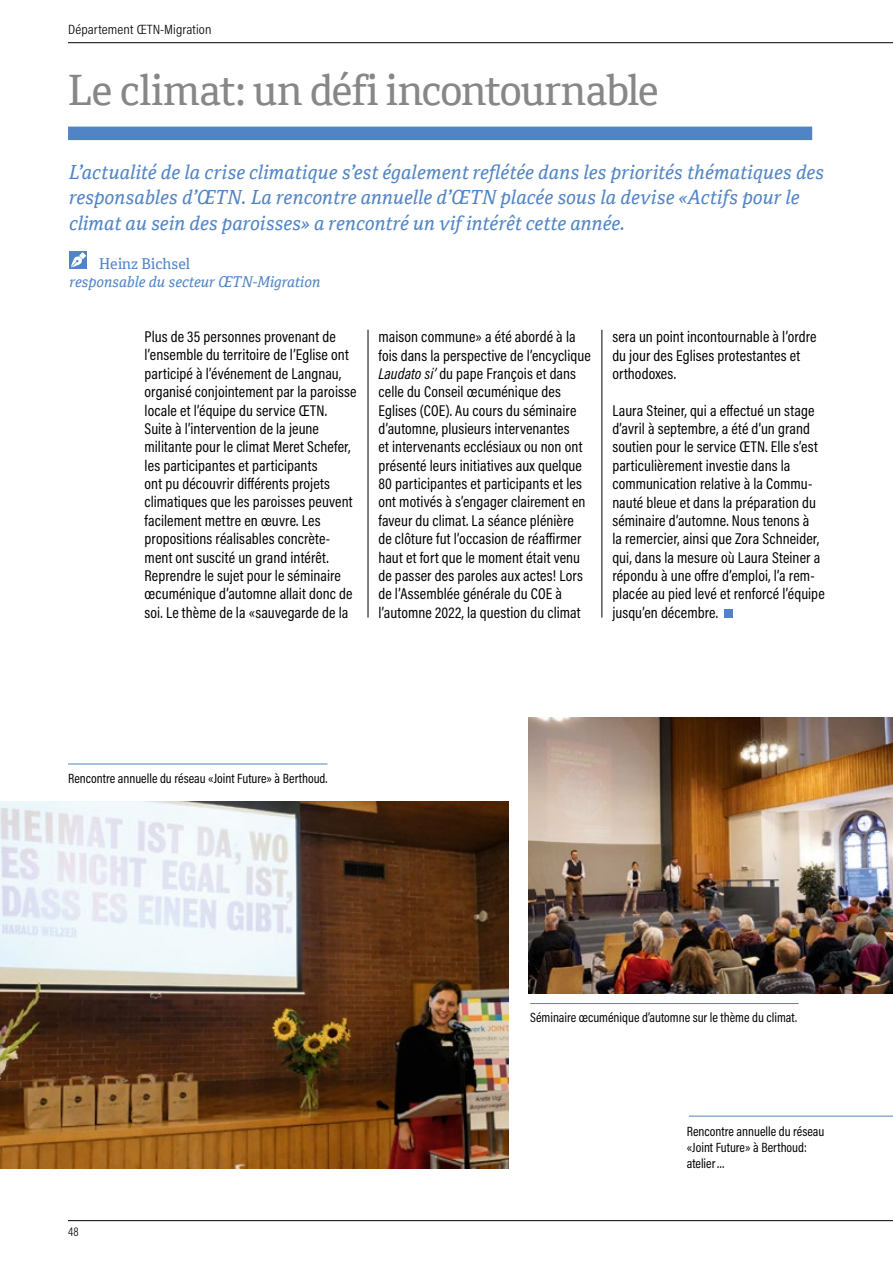
<style>
.page{position:relative;width:893px;height:1263px;background:#fff}
.page>*{position:absolute;margin:0;border:0;box-sizing:border-box;transform-origin:0 0}
.t1{font:42px "Cordale";letter-spacing:-.02em;color:#868786}
.t2{font:italic 19.5px/25.5px "Cordale";color:#5184c4}
.t3{font:15.75px/18.3px "Acumin Pro Cond";letter-spacing:.005em;color:#000}
.t4{font:italic 15px "Cordale";color:#5184c4}
.t5{font:15px "Cordale";color:#5184c4}
.t6{font:13.5px/16.2px "Acumin Pro Cond";color:#000}
.t7{font:300 13.5px "Acumin Pro Cond";letter-spacing:.01em;color:#000;scale:1.1 1}
.t8{font:300 12.75px "Acumin Pro Cond";color:#000}
.s1{font-style:italic}
</style>
<div class="page">
<hr style="left:68px;top:1220px;width:825px;height:1px;background:#000">
<hr style="left:68px;top:42px;width:825px;height:1px;background:#000">
<div style="left:68px;top:127px;width:744px;height:13px;background:#5184c4"></div>
<div style="left:724px;top:609px;width:9px;height:8px;background:#5184c4"></div>
<div style="left:69px;top:251px;width:18px;height:17px;background:#5184c4"></div>
<svg style="left:70px;top:256px;width:12px;height:12px"></svg>
<svg style="left:79px;top:252px;width:7px;height:7px"></svg>
<hr style="left:368px;top:330px;width:1px;height:287px;background:#000">
<hr style="left:602px;top:330px;width:1px;height:287px;background:#000">
<hr style="left:689px;top:1116px;width:204px;height:1px;background:#5184c4">
<img style="left:0;top:801px;width:508px;height:367px">
<img style="left:529px;top:717px;width:364px;height:276px">
<hr style="left:68px;top:764px;width:259px;height:1px;background:#5184c4">
<hr style="left:530px;top:1003px;width:269px;height:1px;background:#5184c4">
<p class="t7" style="left:68px;top:21px;width:132px">Département ŒTN-Migration</p>
<h1 class="t1" style="left:68px;top:66px;width:593px">Le climat: un défi incontournable</h1>
<p class="t2" style="left:69px;top:159px;width:757px">L’actualité de la crise climatique s’est également reflétée dans les priorités thématiques des responsables d’ŒTN. La rencontre annuelle d’ŒTN placée sous la devise «Actifs pour le climat au sein des paroisses» a rencontré un vif intérêt cette année.</p>
<p class="t5" style="left:99px;top:255px;width:93px">Heinz Bichsel</p>
<p class="t4" style="left:69px;top:273px;width:252px">responsable du secteur ŒTN-Migration</p>
<p class="t3" style="left:145px;top:327px;width:214px">Plus de 35 personnes provenant de l’ensemble du territoire de l’Eglise ont participé à l’événement de Langnau, organisé conjointement par la paroisse locale et l’équipe du service ŒTN.<br>Suite à l’intervention de la jeune militante pour le climat Meret Schefer, les participantes et participants<br>ont pu découvrir différents projets climatiques que les paroisses peuvent facilement mettre en œuvre. Les propositions réalisables concrète&shy;ment ont suscité un grand intérêt.<br>Reprendre le sujet pour le séminaire œcuménique d’automne allait donc de soi. Le thème de la «sauvegarde de la</p>
<p class="t3" style="left:378px;top:327px;width:214px">maison commune» a été abordé à la fois dans la perspective de l’encyclique <span class="s1">Laudato si’</span> du pape François et dans celle du Conseil œcuménique des Eglises (COE). Au cours du séminaire d’automne, plusieurs intervenantes<br>et intervenants ecclésiaux ou non ont présenté leurs initiatives aux quelque 80 participantes et participants et les ont motivés à s’engager clairement en faveur du climat. La séance plénière de clôture fut l’occasion de réaffirmer haut et fort que le moment était venu de passer des paroles aux actes! Lors de l’Assemblée générale du COE à l’automne 2022, la question du climat</p>
<p class="t3" style="left:612px;top:327px;width:206px">sera un point incontournable à l’ordre du jour des Eglises protestantes et orthodoxes.</p>
<p class="t3" style="left:612px;top:401px;width:214px">Laura Steiner, qui a effectué un stage d’avril à septembre, a été d’un grand soutien pour le service ŒTN. Elle s’est particulièrement investie dans la communication relative à la Commu&shy;nauté bleue et dans la préparation du séminaire d’automne. Nous tenons à<br>la remercier, ainsi que Zora Schneider, qui, dans la mesure où Laura Steiner a répondu à une offre d’emploi, l’a rem&shy;placée au pied levé et renforcé l’équipe jusqu’en décembre.</p>
<p class="t6" style="left:68px;top:770px;width:261px">Rencontre annuelle du réseau «Joint Future» à Berthoud.</p>
<p class="t8" style="left:68px;top:1224px;width:12px">48</p>
<p class="t6" style="left:530px;top:1009px;width:268px">Séminaire œcuménique d’automne sur le thème du climat.</p>
<p class="t6" style="left:687px;top:1123px;width:139px">Rencontre annuelle du réseau «Joint Future» à Berthoud: atelier…</p>
</div>
